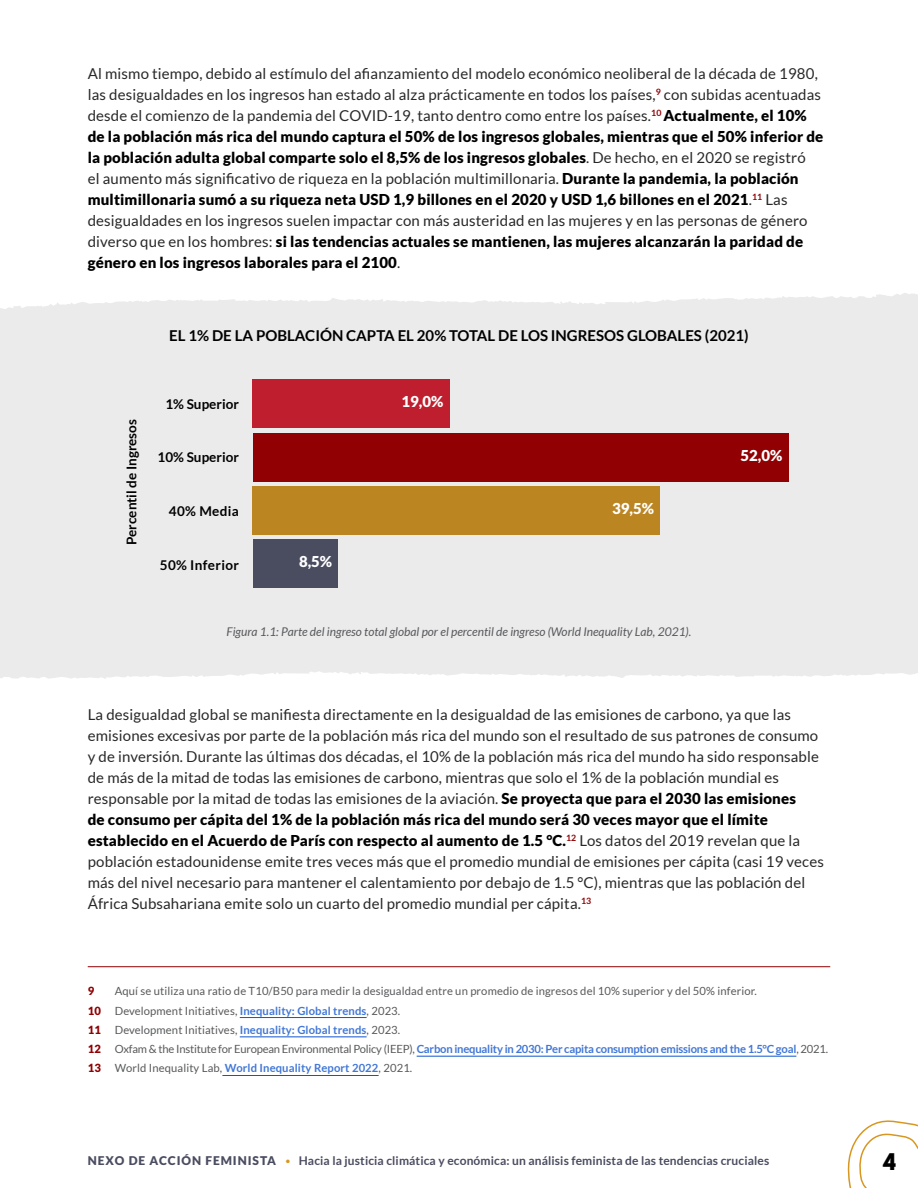
<style>
.page{position:relative;width:918px;height:1188px;background:#fff}
.page>*{position:absolute;margin:0;border:0;box-sizing:border-box;transform-origin:0 0}
.t1{font:24px "Intro";color:#000}
.Body_Copy{font:15px/21px "Lato";letter-spacing:.01em;color:#292829}
.Big_Chart_Title{font:700 15px "Lato";color:#000}
.Caption_Photo_Cred{font:900 15px "Lato";color:#fff}
.Caption_Photo_Cred-2{font:700 13.5px "Lato";color:#000}
.Caption_Photo_Cred-3{font:700 13.5px "Lato";letter-spacing:.025em;color:#000}
.t2{font:700 12px "Lato";letter-spacing:.01em;color:#4a4c60}
.Figure_Title{font:italic 12px "Lato";color:#58595b}
.Footnotes{font:11.25px "Lato";letter-spacing:.01em;color:#58595b}
.Footnotes-2{font:700 11.25px "Lato";letter-spacing:-.02em;color:#4177d6}
.Footnotes-3{font:900 11.25px "Lato";color:#910003}
.s1{font-weight:900;color:#000}
.s2{font-weight:900;color:#910003}
.s3{font-weight:700;color:#4177d6}
.s4{font-weight:400;color:#58595b}
.s5{font-weight:900}
.s6{font-weight:300;color:#d79720}
</style>
<div class="page">
<svg style="left:847px;top:1120px;width:71px;height:68px"></svg>
<div style="left:0;top:293px;width:918px;height:173px;background:#ebebec"></div>
<div style="left:0;top:466px;width:918px;height:213px;background:#ebebec"></div>
<div style="left:253px;top:380px;width:197px;height:48px;background:#be1e2d"></div>
<div style="left:253px;top:433px;width:535px;height:48px;background:#910003"></div>
<div style="left:253px;top:486px;width:407px;height:48px;background:#bb8522"></div>
<div style="left:253px;top:539px;width:85px;height:49px;background:#4a4c60"></div>
<hr style="left:88px;top:966px;width:742px;height:1px;background:#910003">
<hr style="left:240px;top:1017px;width:127px;height:1px;background:#15c">
<hr style="left:240px;top:1036px;width:127px;height:1px;background:#15c">
<hr style="left:417px;top:1056px;width:379px;height:1px;background:#15c">
<hr style="left:222px;top:1075px;width:157px;height:1px;background:#15c">
<p class="Body_Copy" style="left:88px;top:63px;width:737px">Al mismo tiempo, debido al estímulo del afianzamiento del modelo económico neoliberal de la década de 1980, las desigualdades en los ingresos han estado al alza prácticamente en todos los países,<sup>9</sup> con subidas acentuadas desde el comienzo de la pandemia del COVID-19, tanto dentro como entre los países.<sup>10</sup> <span class="s1">Actualmente, el 10% de la población más rica del mundo captura el 50% de los ingresos globales, mientras que el 50% inferior de la población adulta global comparte solo el 8,5% de los ingresos globales</span>. De hecho, en el 2020 se registró<br>el aumento más significativo de riqueza en la población multimillonaria. <span class="s1">Durante la pandemia, la población multimillonaria sumó a su riqueza neta USD 1,9 billones en el 2020 y USD 1,6 billones en el 2021</span>.<sup>11</sup> Las desigualdades en los ingresos suelen impactar con más austeridad en las mujeres y en las personas de género diverso que en los hombres: <span class="s1">si las tendencias actuales se mantienen, las mujeres alcanzarán la paridad de género en los ingresos laborales para el 2100</span>.</p>
<p class="Big_Chart_Title" style="left:169px;top:327px;width:581px">EL 1% DE LA POBLACIÓN CAPTA EL 20% TOTAL DE LOS INGRESOS GLOBALES (2021)</p>
<p class="Caption_Photo_Cred-2" style="left:124px;top:545px;width:127px;rotate:-90deg">Percentil de Ingresos</p>
<p class="Caption_Photo_Cred-2" style="left:165px;top:397px;width:75px">1% Superior</p>
<p class="Caption_Photo_Cred-2" style="left:158px;top:450px;width:83px">10% Superior</p>
<p class="Caption_Photo_Cred-2" style="left:169px;top:503px;width:71px">40% Media</p>
<p class="Caption_Photo_Cred-3" style="left:160px;top:557px;width:81px">50% Inferior</p>
<p class="Caption_Photo_Cred" style="left:299px;top:553px;width:35px">8,5%</p>
<p class="Caption_Photo_Cred" style="left:402px;top:393px;width:43px">19,0%</p>
<p class="Caption_Photo_Cred" style="left:612px;top:499px;width:43px">39,5%</p>
<p class="Figure_Title" style="left:226px;top:625px;width:467px">Figura 1.1: Parte del ingreso total global por el percentil de ingreso (World Inequality Lab, 2021).</p>
<p class="Caption_Photo_Cred" style="left:740px;top:446px;width:43px">52,0%</p>
<p class="Body_Copy" style="left:88px;top:704px;width:738px">La desigualdad global se manifiesta directamente en la desigualdad de las emisiones de carbono, ya que las emisiones excesivas por parte de la población más rica del mundo son el resultado de sus patrones de consumo y de inversión. Durante las últimas dos décadas, el 10% de la población más rica del mundo ha sido responsable de más de la mitad de todas las emisiones de carbono, mientras que solo el 1% de la población mundial es responsable por la mitad de todas las emisiones de la aviación. <span class="s1">Se proyecta que para el 2030 las emisiones<br>de consumo per cápita del 1% de la población más rica del mundo será 30 veces mayor que el límite establecido en el Acuerdo de París con respecto al aumento de 1.5 °C.</span><sup>12</sup> Los datos del 2019 revelan que la población estadounidense emite tres veces más que el promedio mundial de emisiones per cápita (casi 19 veces más del nivel necesario para mantener el calentamiento por debajo de 1.5 °C), mientras que las población del África Subsahariana emite solo un cuarto del promedio mundial per cápita.<sup>13</sup></p>
<p class="Footnotes-3" style="left:88px;top:985px;width:8px">9</p>
<p class="Footnotes" style="left:115px;top:985px;width:644px">Aquí se utiliza una ratio de T10/B50 para medir la desigualdad entre un promedio de ingresos del 10% superior y del 50% inferior.</p>
<p class="Footnotes" style="left:88px;top:1004px;width:314px"><span class="s2">10</span> Development Initiatives, <span class="s3">Inequality: Global trends</span>, 2023.</p>
<p class="Footnotes" style="left:88px;top:1024px;width:314px"><span class="s2">11</span> Development Initiatives, <span class="s3">Inequality: Global trends</span>, 2023.</p>
<p class="Footnotes-2" style="left:88px;top:1043px;width:742px"><span class="s2">12</span> <span class="s4">Oxfam &amp; the Institute for European Environmental Policy (IEEP),</span> Carbon inequality in 2030: Per capita consumption emissions and the 1.5°C goal<span class="s4">, 2021.</span></p>
<p class="Footnotes" style="left:88px;top:1062px;width:326px"><span class="s2">13</span> World Inequality Lab, <span class="s3">World Inequality Report 2022</span>, 2021.</p>
<p class="t2" style="left:88px;top:1154px;width:683px"><span class="s5">NEXO DE ACCIÓN FEMINISTA</span> <span class="s6">•</span> Hacia la justicia climática y económica: un análisis feminista de las tendencias cruciales</p>
<h1 class="t1" style="left:883px;top:1147px;width:15px">4</h1>
</div>
